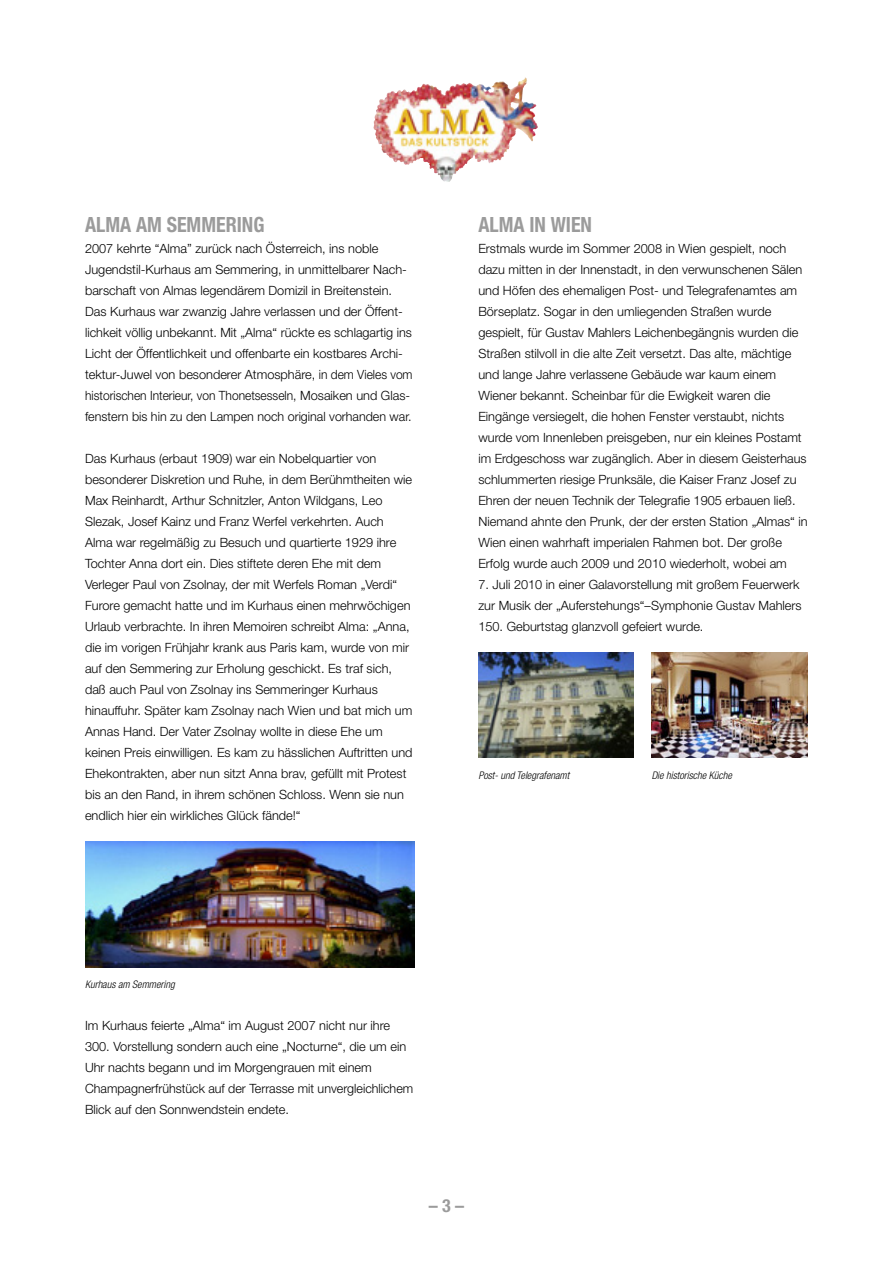
<style>
.page{position:relative;width:893px;height:1263px;background:#fff}
.page>*{position:absolute;margin:0;border:0;box-sizing:border-box;transform-origin:0 0}
.t1{font:700 condensed 21px "Helvetica Neue";color:#9b9b9b;scale:.95 1}
.t2{font:700 condensed 18px "Helvetica Neue";color:#9b9b9b}
.t3{font:300 12.75px/21px "Helvetica Neue";color:#000}
.t4{font:italic 300 condensed 10.5px "Helvetica Neue";color:#000}
</style>
<div class="page">
<img style="left:85px;top:841px;width:330px;height:126px">
<img style="left:478px;top:652px;width:155px;height:105px">
<img style="left:652px;top:652px;width:156px;height:105px">
<img style="left:488px;top:78px;width:37px;height:15px">
<h1 class="t1" style="left:85px;top:212px;width:190px">ALMA AM SEMMERING</h1>
<p class="t3" style="left:85px;top:238px;width:329px">2007 kehrte “Alma” zurück nach Österreich, ins noble Jugendstil-Kurhaus am Semmering, in unmittelbarer Nach&shy;barschaft von Almas legendärem Domizil in Breitenstein.<br>Das Kurhaus war zwanzig Jahre verlassen und der Öffent&shy;lichkeit völlig unbekannt. Mit „Alma“ rückte es schlagartig ins Licht der Öffentlichkeit und offenbarte ein kostbares Archi&shy;tektur-Juwel von besonderer Atmosphäre, in dem Vieles vom historischen Interieur, von Thonetsesseln, Mosaiken und Glas&shy;fenstern bis hin zu den Lampen noch original vorhanden war.</p>
<p class="t3" style="left:85px;top:448px;width:329px">Das Kurhaus (erbaut 1909) war ein Nobelquartier von besonderer Diskretion und Ruhe, in dem Berühmtheiten wie Max Reinhardt, Arthur Schnitzler, Anton Wildgans, Leo Slezak, Josef Kainz und Franz Werfel verkehrten. Auch Alma war regelmäßig zu Besuch und quartierte 1929 ihre Tochter Anna dort ein. Dies stiftete deren Ehe mit dem Verleger Paul von Zsolnay, der mit Werfels Roman „Verdi“ Furore gemacht hatte und im Kurhaus einen mehrwöchigen Urlaub verbrachte. In ihren Memoiren schreibt Alma: „Anna, die im vorigen Frühjahr krank aus Paris kam, wurde von mir auf den Semmering zur Erholung geschickt. Es traf sich, daß auch Paul von Zsolnay ins Semmeringer Kurhaus hinauffuhr. Später kam Zsolnay nach Wien und bat mich um Annas Hand. Der Vater Zsolnay wollte in diese Ehe um keinen Preis einwilligen. Es kam zu hässlichen Auftritten und Ehekontrakten, aber nun sitzt Anna brav, gefüllt mit Protest bis an den Rand, in ihrem schönen Schloss. Wenn sie nun endlich hier ein wirkliches Glück fände!“</p>
<h1 class="t1" style="left:478px;top:212px;width:121px">ALMA IN WIEN</h1>
<p class="t3" style="left:478px;top:238px;width:331px">Erstmals wurde im Sommer 2008 in Wien gespielt, noch dazu mitten in der Innenstadt, in den verwunschenen Sälen und Höfen des ehemaligen Post- und Telegrafenamtes am Börseplatz. Sogar in den umliegenden Straßen wurde gespielt, für Gustav Mahlers Leichenbegängnis wurden die Straßen stilvoll in die alte Zeit versetzt. Das alte, mächtige und lange Jahre verlassene Gebäude war kaum einem Wiener bekannt. Scheinbar für die Ewigkeit waren die Eingänge versiegelt, die hohen Fenster verstaubt, nichts wurde vom Innenleben preisgeben, nur ein kleines Postamt im Erdgeschoss war zugänglich. Aber in diesem Geisterhaus schlummerten riesige Prunksäle, die Kaiser Franz Josef zu Ehren der neuen Technik der Telegrafie 1905 erbauen ließ.<br>Niemand ahnte den Prunk, der der ersten Station „Almas“ in Wien einen wahrhaft imperialen Rahmen bot. Der große Erfolg wurde auch 2009 und 2010 wiederholt, wobei am</p>
<p class="t3" style="left:478px;top:574px;width:325px">7. Juli 2010 in einer Galavorstellung mit großem Feuerwerk zur Musik der „Auferstehungs“–Symphonie Gustav Mahlers<br>150. Geburtstag glanzvoll gefeiert wurde.</p>
<p class="t4" style="left:478px;top:769px;width:92px">Post- und Telegrafenamt</p>
<p class="t4" style="left:652px;top:769px;width:82px">Die historische Küche</p>
<p class="t4" style="left:85px;top:978px;width:91px">Kurhaus am Semmering</p>
<p class="t3" style="left:85px;top:1015px;width:330px">Im Kurhaus feierte „Alma“ im August 2007 nicht nur ihre 300. Vorstellung sondern auch eine „Nocturne“, die um ein Uhr nachts begann und im Morgengrauen mit einem Champagnerfrühstück auf der Terrasse mit unvergleichlichem Blick auf den Sonnwendstein endete.</p>
<h2 class="t2" style="left:429px;top:1195px;width:37px">– 3 –</h2>
</div>
